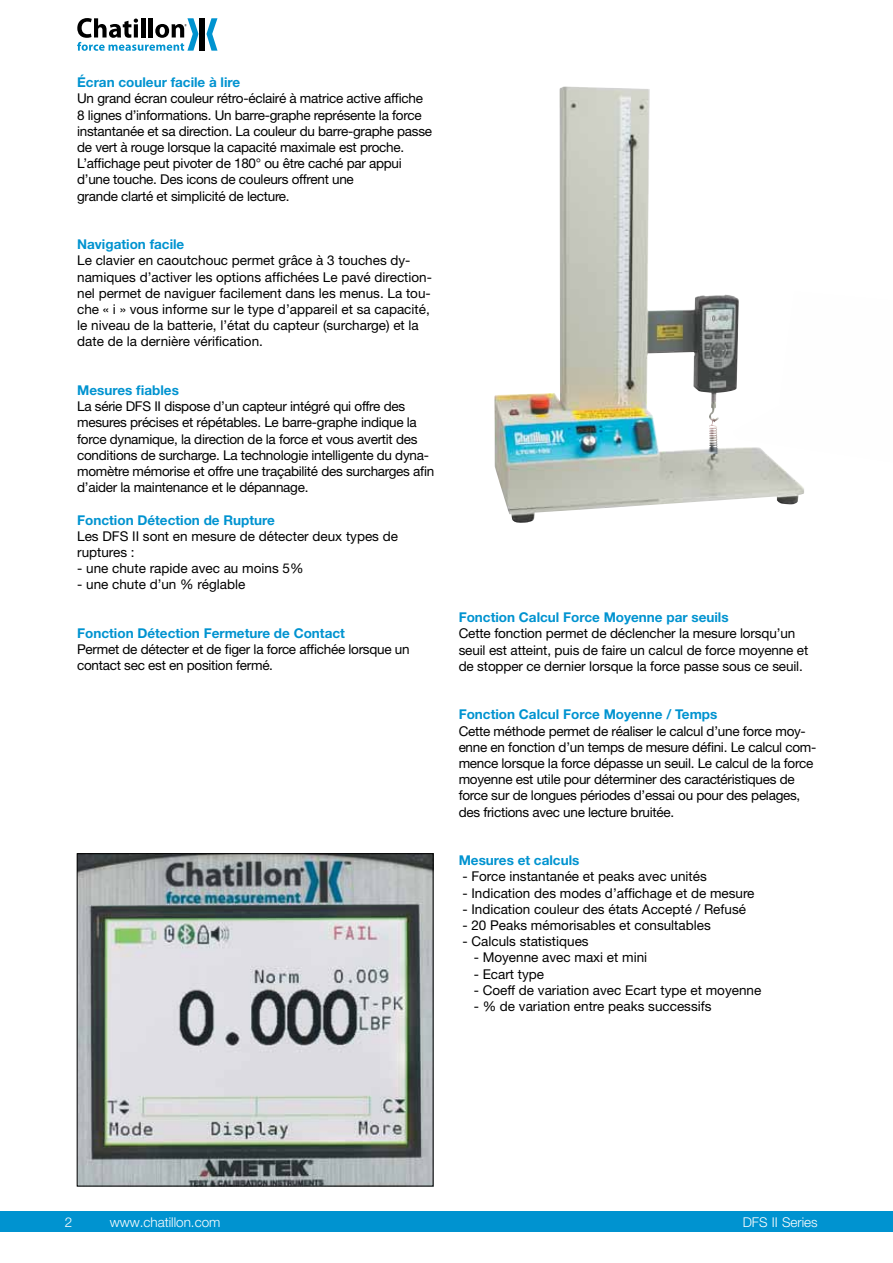
<style>
.page{position:relative;width:893px;height:1263px;background:#fff}
.page>*{position:absolute;margin:0;border:0;box-sizing:border-box;transform-origin:0 0}
.t1{font:13.5px/16.2px "Helvetica Neue";letter-spacing:-.02em;color:#000}
.t2{font:13.5px/16.2px "Helvetica Neue";color:#000}
.t3{font:700 13.5px "Helvetica Neue";color:#0093d0}
.t4{font:300 13.5px "Helvetica Neue";color:#fff}
</style>
<div class="page">
<img style="left:494px;top:87px;width:310px;height:436px">
<img style="left:79px;top:855px;width:352px;height:329px">
<div style="left:77px;top:853px;width:356px;height:333px;border:1px solid #000"></div>
<div style="left:0;top:1211px;width:893px;height:21px;background:#0093d0"></div>
<div style="left:200px;top:18px;width:5px;height:33px;background:#000"></div>
<svg style="left:206px;top:18px;width:11px;height:33px"></svg>
<svg style="left:77px;top:18px;width:121px;height:33px"></svg>
<p class="t3" style="left:77px;top:74px;width:165px">Écran couleur facile à lire</p>
<p class="t1" style="left:77px;top:90px;width:356px">Un grand écran couleur rétro-éclairé à matrice active affiche 8 lignes d’informations. Un barre-graphe représente la force instantanée et sa direction. La couleur du barre-graphe passe de vert à rouge lorsque la capacité maximale est proche.<br>L’affichage peut pivoter de 180° ou être caché par appui d’une touche. Des icons de couleurs offrent une<br>grande clarté et simplicité de lecture.</p>
<p class="t3" style="left:77px;top:236px;width:109px">Navigation facile</p>
<p class="t2" style="left:77px;top:252px;width:356px">Le clavier en caoutchouc permet grâce à 3 touches dy&shy;namiques d’activer les options affichées Le pavé direction&shy;nel permet de naviguer facilement dans les menus. La tou&shy;che « i » vous informe sur le type d’appareil et sa capacité, le niveau de la batterie, l’état du capteur (surcharge) et la date de la dernière vérification.</p>
<p class="t3" style="left:77px;top:382px;width:103px">Mesures fiables</p>
<p class="t1" style="left:77px;top:398px;width:359px">La série DFS II dispose d’un capteur intégré qui offre des mesures précises et répétables. Le barre-graphe indique la force dynamique, la direction de la force et vous avertit des conditions de surcharge. La technologie intelligente du dyna&shy;momètre mémorise et offre une traçabilité des surcharges afin d’aider la maintenance et le dépannage.</p>
<p class="t3" style="left:77px;top:511px;width:199px">Fonction Détection de Rupture</p>
<p class="t2" style="left:77px;top:528px;width:322px">Les DFS II sont en mesure de détecter deux types de ruptures :</p>
<p class="t2" style="left:77px;top:560px;width:228px">- une chute rapide avec au moins 5%</p>
<p class="t2" style="left:77px;top:576px;width:170px">- une chute d’un % réglable</p>
<p class="t3" style="left:77px;top:625px;width:269px">Fonction Détection Fermeture de Contact</p>
<p class="t1" style="left:77px;top:641px;width:334px">Permet de détecter et de figer la force affichée lorsque un contact sec est en position fermé.</p>
<p class="t3" style="left:459px;top:609px;width:271px">Fonction Calcul Force Moyenne par seuils</p>
<p class="t1" style="left:459px;top:625px;width:351px">Cette fonction permet de déclencher la mesure lorsqu’un seuil est atteint, puis de faire un calcul de force moyenne et de stopper ce dernier lorsque la force passe sous ce seuil.</p>
<p class="t3" style="left:459px;top:706px;width:260px">Fonction Calcul Force Moyenne / Temps</p>
<p class="t1" style="left:459px;top:722px;width:359px">Cette méthode permet de réaliser le calcul d’une force moy&shy;enne en fonction d’un temps de mesure défini. Le calcul com&shy;mence lorsque la force dépasse un seuil. Le calcul de la force moyenne est utile pour déterminer des caractéristiques de force sur de longues périodes d’essai ou pour des pelages, des frictions avec une lecture bruitée.</p>
<p class="t3" style="left:459px;top:852px;width:122px">Mesures et calculs</p>
<p class="t2" style="left:462px;top:868px;width:246px">- Force instantanée et peaks avec unités</p>
<p class="t2" style="left:462px;top:884px;width:294px">- Indication des modes d’affichage et de mesure</p>
<p class="t2" style="left:462px;top:901px;width:285px">- Indication couleur des états Accepté / Refusé</p>
<p class="t2" style="left:462px;top:917px;width:250px">- 20 Peaks mémorisables et consultables</p>
<p class="t2" style="left:462px;top:933px;width:128px">- Calculs statistiques</p>
<p class="t2" style="left:474px;top:949px;width:175px">- Moyenne avec maxi et mini</p>
<p class="t2" style="left:474px;top:965px;width:72px">- Ecart type</p>
<p class="t2" style="left:474px;top:982px;width:289px">- Coeff de variation avec Ecart type et moyenne</p>
<p class="t2" style="left:474px;top:998px;width:239px">- % de variation entre peaks successifs</p>
<p class="t4" style="left:65px;top:1214px;width:9px">2</p>
<p class="t4" style="left:110px;top:1214px;width:112px">www.chatillon.com</p>
<p class="t4" style="left:743px;top:1214px;width:77px">DFS II Series</p>
</div>
